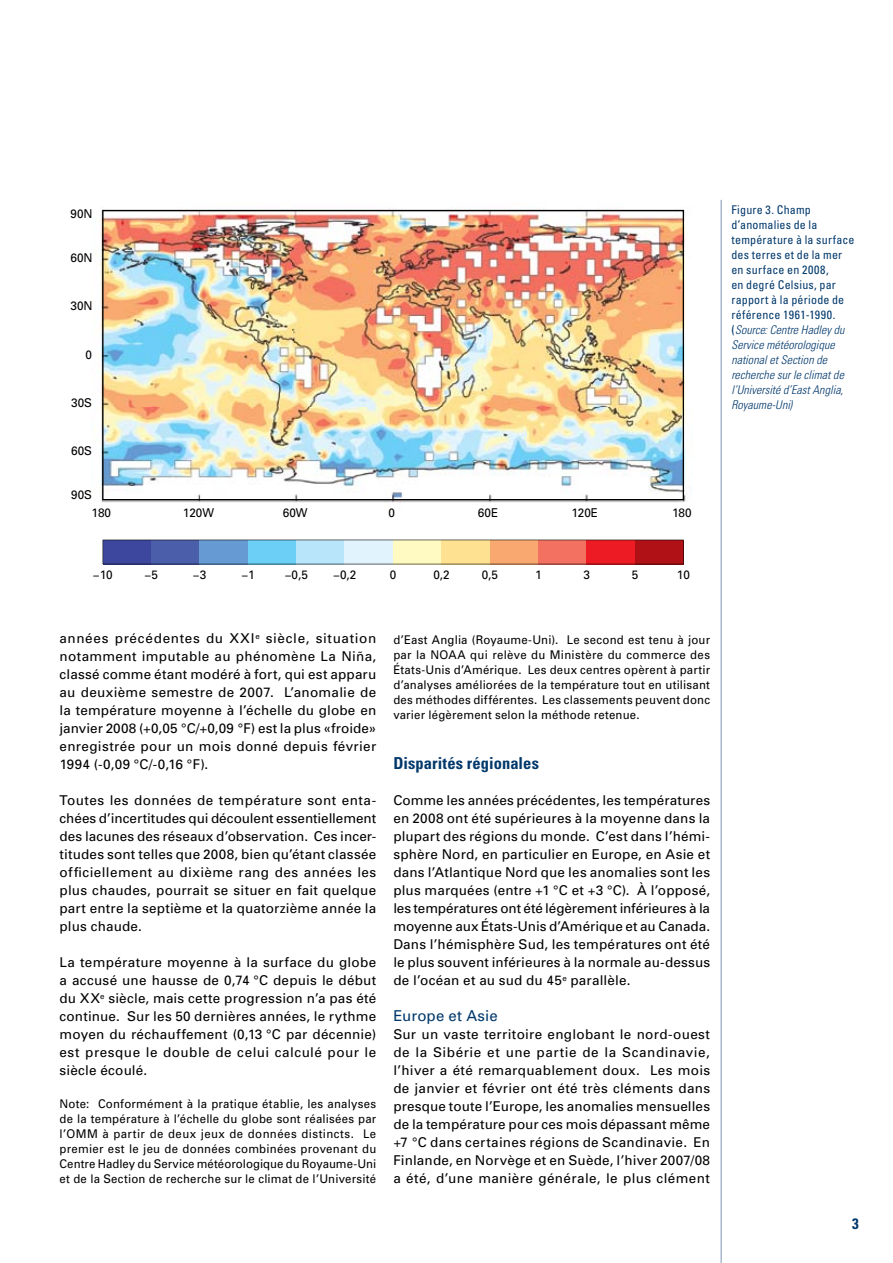
<style>
.page{position:relative;width:893px;height:1263px;background:#fff}
.page>*{position:absolute;margin:0;border:0;box-sizing:border-box;transform-origin:0 0}
.t1{font:700 condensed 16.5px "Univers";letter-spacing:.005em;color:#00386b}
.t2{font:15px "Univers";letter-spacing:.01em;color:#00386b}
.t3{font:13.5px/18px "Univers";letter-spacing:.02em;color:#000;text-align:justify}
.t4{font:12.15px "Univers";color:#000;scale:.96 1}
.t5{font:12px/15px "Univers";letter-spacing:.02em;color:#000;text-align:justify;scale:.95 1}
.t6{font:condensed 12px/15px "Univers";letter-spacing:.015em;color:#00386b}
.s1{font-weight:300;font-style:italic}
</style>
<div class="page">
<hr style="left:721px;top:200px;width:1px;height:1063px;background:#7e93b8">
<img style="left:94px;top:209px;width:597px;height:294px">
<svg style="left:103px;top:540px;width:581px;height:24px;background:#b1929a"></svg>
<img style="left:102px;top:210px;width:582px;height:290px">
<p class="t4" style="left:71px;top:206px;width:25px">90N</p>
<p class="t4" style="left:71px;top:250px;width:25px">60N</p>
<p class="t4" style="left:71px;top:298px;width:25px">30N</p>
<p class="t4" style="left:86px;top:347px;width:8px">0</p>
<p class="t4" style="left:71px;top:395px;width:23px">30S</p>
<p class="t4" style="left:71px;top:443px;width:23px">60S</p>
<p class="t4" style="left:71px;top:487px;width:23px">90S</p>
<p class="t4" style="left:92px;top:505px;width:22px">180</p>
<p class="t4" style="left:183px;top:505px;width:34px">120W</p>
<p class="t4" style="left:283px;top:505px;width:27px">60W</p>
<p class="t4" style="left:388px;top:505px;width:8px">0</p>
<p class="t4" style="left:478px;top:505px;width:22px">60E</p>
<p class="t4" style="left:571px;top:505px;width:29px">120E</p>
<p class="t4" style="left:672px;top:505px;width:22px">180</p>
<p class="t4" style="left:93px;top:567px;width:22px">−10</p>
<p class="t4" style="left:145px;top:567px;width:15px">−5</p>
<p class="t4" style="left:193px;top:567px;width:15px">−3</p>
<p class="t4" style="left:241px;top:567px;width:15px">−1</p>
<p class="t4" style="left:285px;top:567px;width:26px">−0,5</p>
<p class="t4" style="left:333px;top:567px;width:26px">−0,2</p>
<p class="t4" style="left:390px;top:567px;width:8px">0</p>
<p class="t4" style="left:433px;top:567px;width:18px">0,2</p>
<p class="t4" style="left:482px;top:567px;width:18px">0,5</p>
<p class="t4" style="left:535px;top:567px;width:8px">1</p>
<p class="t4" style="left:583px;top:567px;width:8px">3</p>
<p class="t4" style="left:632px;top:567px;width:8px">5</p>
<p class="t4" style="left:677px;top:567px;width:15px">10</p>
<p class="t3" style="left:60px;top:629px;width:318px">années précédentes du XXI<sup>e</sup> siècle, situation notamment imputable au phénomène La Niña, classé comme étant modéré à fort, qui est apparu au deuxième semestre de 2007. L’anomalie de la température moyenne à l’échelle du globe en janvier 2008 (+0,05 °C/+0,09 °F) est la plus «froide» enregistrée pour un mois donné depuis février 1994 (-0,09 °C/-0,16 °F).</p>
<p class="t3" style="left:60px;top:791px;width:318px">Toutes les données de température sont enta&shy;chées d’incertitudes qui découlent essentiellement des lacunes des réseaux d’observation. Ces incer&shy;titudes sont telles que 2008, bien qu’étant classée officiellement au dixième rang des années les plus chaudes, pourrait se situer en fait quelque part entre la septième et la quatorzième année la plus chaude.</p>
<p class="t3" style="left:60px;top:953px;width:318px">La température moyenne à la surface du globe a accusé une hausse de 0,74 °C depuis le début du XX<sup>e</sup> siècle, mais cette progression n’a pas été continue. Sur les 50 dernières années, le rythme moyen du réchauffement (0,13 °C par décennie) est presque le double de celui calculé pour le siècle écoulé.</p>
<p class="t5" style="left:60px;top:1096px;width:335px">Note: Conformément à la pratique établie, les analyses de la température à l’échelle du globe sont réalisées par l’OMM à partir de deux jeux de données distincts. Le premier est le jeu de données combinées provenant du Centre Hadley du Service météorologique du Royaume-Uni et de la Section de recherche sur le climat de l’Université</p>
<p class="t5" style="left:393px;top:632px;width:335px">d’East Anglia (Royaume-Uni). Le second est tenu à jour par la NOAA qui relève du Ministère du commerce des États-Unis d’Amérique. Les deux centres opèrent à partir d’analyses améliorées de la température tout en utilisant des méthodes différentes. Les classements peuvent donc varier légèrement selon la méthode retenue.</p>
<p class="t1" style="left:393px;top:753px;width:147px">Disparités régionales</p>
<p class="t3" style="left:393px;top:791px;width:318px">Comme les années précédentes, les températures en 2008 ont été supérieures à la moyenne dans la plupart des régions du monde. C’est dans l’hémi&shy;sphère Nord, en particulier en Europe, en Asie et dans l’Atlantique Nord que les anomalies sont les plus marquées (entre +1 °C et +3 °C). À l’opposé, les températures ont été légèrement inférieures à la moyenne aux États-Unis d’Amérique et au Canada.<br>Dans l’hémisphère Sud, les températures ont été le plus souvent inférieures à la normale au-dessus de l’océan et au sud du 45<sup>e</sup> parallèle.</p>
<p class="t2" style="left:393px;top:1007px;width:106px">Europe et Asie</p>
<p class="t3" style="left:393px;top:1025px;width:318px">Sur un vaste territoire englobant le nord-ouest de la Sibérie et une partie de la Scandinavie, l’hiver a été remarquablement doux. Les mois de janvier et février ont été très cléments dans presque toute l’Europe, les anomalies mensuelles de la température pour ces mois dépassant même +7 °C dans certaines régions de Scandinavie. En Finlande, en Norvège et en Suède, l’hiver 2007/08 a été, d’une manière générale, le plus clément</p>
<p class="t6" style="left:731px;top:202px;width:125px">Figure 3. Champ d’anomalies de la température à la surface des terres et de la mer en surface en 2008,<br>en degré Celsius, par rapport à la période de référence 1961-1990. (<span class="s1">Source: Centre Hadley du<br>Service météorologique national et Section de recherche sur le climat de l’Université d’East Anglia,<br>Royaume-Uni)</span></p>
</div>
